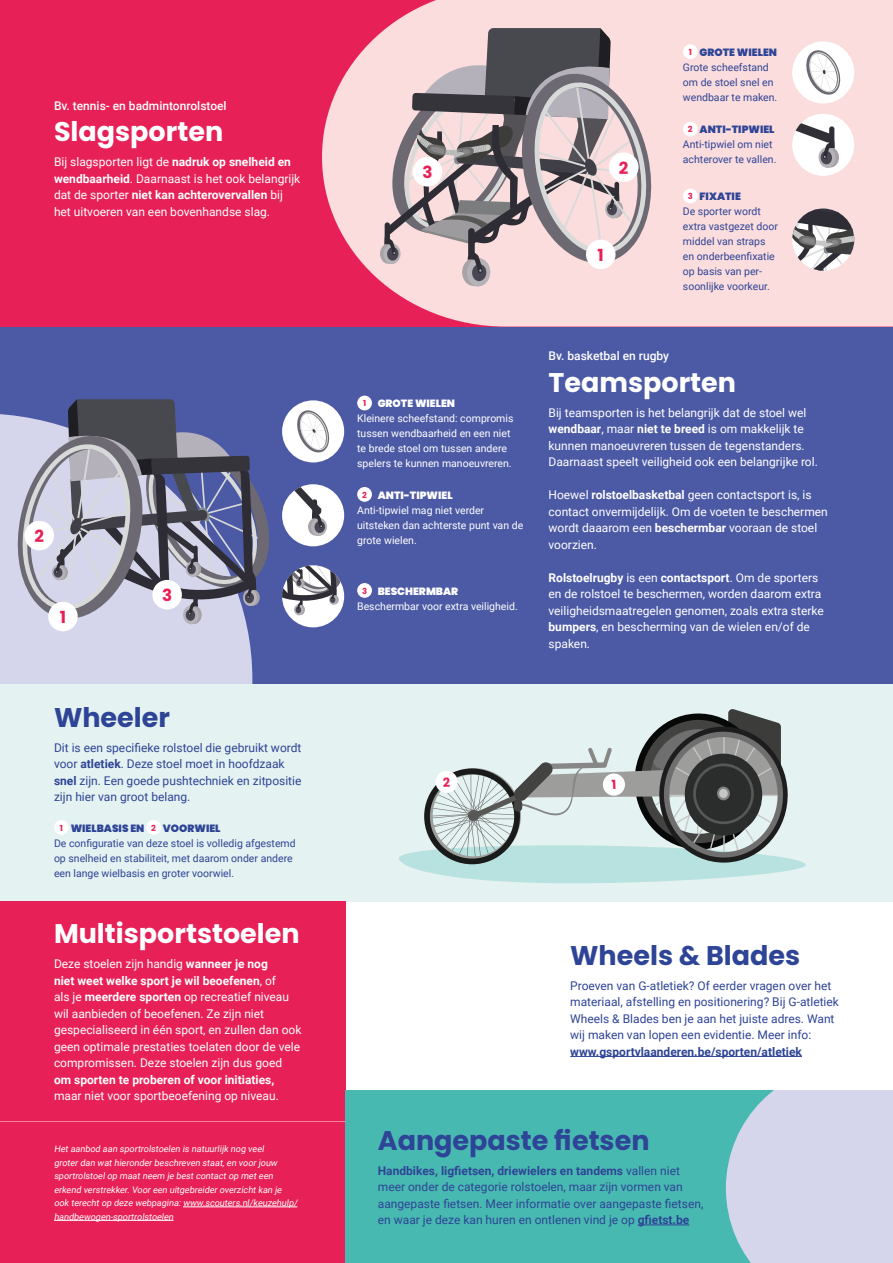
<style>
.page{position:relative;width:893px;height:1263px;background:#fff}
.page>*{position:absolute;margin:0;border:0;box-sizing:border-box;transform-origin:0 0}
.t1{font:700 27px "Poppins";color:#fff}
.t2{font:700 27px "Poppins";color:#2e4496}
.t3{font:700 16.65px "Poppins";color:#e72157}
.t4{font:12px/16.5px "Roboto";color:#fff}
.t5{font:12px/16.5px "Roboto";color:#2e4496}
.t6{font:500 12px "Roboto";color:#fff}
.t7{font:700 12px "Roboto";color:#2e4496}
.t8{font:700 12px "Roboto";color:#fff}
.t9{font:10.5px/15px "Roboto";color:#2e4496}
.t10{font:10.5px/15px "Roboto";color:#fff}
.t11{font:900 10.5px "Poppins";color:#2e4496}
.t12{font:900 10.5px "Poppins";color:#fff}
.t13{font:9px/13.5px "Roboto";color:#fff}
.s1{font-weight:700}
.s2{font-weight:700;font-size:8.4px;color:#e72157}
</style>
<div class="page">
<div style="left:0;top:327px;width:893px;height:357px;background:#4c5aa5"></div>
<div style="left:0;top:414px;width:252px;height:270px;background:#d5d5ec"></div>
<div style="left:0;top:684px;width:893px;height:217px;background:#e4f2f1"></div>
<div style="left:0;top:901px;width:346px;height:362px;background:#e72157"></div>
<div style="left:346px;top:1090px;width:547px;height:173px;background:#48b9b1"></div>
<svg style="left:726px;top:1090px;width:167px;height:173px;background:#cbd3e7"></svg>
<div style="left:0;top:0;width:893px;height:327px;background:#e72157"></div>
<hr style="left:638px;top:1224px;width:51px;height:1px;background:#2e4496">
<svg style="left:322px;top:0;width:571px;height:327px;background:#f8c8ce"></svg>
<div style="left:683px;top:44px;width:15px;height:15px;background:#fff;border-radius:50%"></div>
<div style="left:683px;top:122px;width:15px;height:14px;background:#fff;border-radius:50%"></div>
<div style="left:683px;top:189px;width:15px;height:14px;background:#fff;border-radius:50%"></div>
<div style="left:357px;top:396px;width:15px;height:14px;background:#fff;border-radius:50%"></div>
<div style="left:357px;top:487px;width:15px;height:15px;background:#fff;border-radius:50%"></div>
<div style="left:357px;top:583px;width:15px;height:15px;background:#fff;border-radius:50%"></div>
<div style="left:54px;top:820px;width:15px;height:15px;background:#fff;border-radius:50%"></div>
<div style="left:146px;top:820px;width:15px;height:15px;background:#fff;border-radius:50%"></div>
<div style="left:792px;top:114px;width:62px;height:62px;background:#fff;border-radius:50%"></div>
<svg style="left:792px;top:114px;width:47px;height:54px"></svg>
<div style="left:792px;top:41px;width:62px;height:63px;background:#fff;border-radius:50%"></div>
<svg style="left:806px;top:50px;width:35px;height:45px"></svg>
<svg style="left:792px;top:209px;width:62px;height:62px;background:#9f989a"></svg>
<div style="left:282px;top:565px;width:62px;height:62px;background:#fff;border-radius:50%"></div>
<svg style="left:282px;top:565px;width:62px;height:50px"></svg>
<div style="left:282px;top:400px;width:62px;height:62px;background:#fff;border-radius:50%"></div>
<svg style="left:297px;top:410px;width:33px;height:43px"></svg>
<div style="left:282px;top:484px;width:62px;height:62px;background:#fff;border-radius:50%"></div>
<svg style="left:311px;top:518px;width:16px;height:18px"></svg>
<div style="left:314px;top:521px;width:11px;height:12px;background:#514d5a;border-radius:50%"></div>
<svg style="left:282px;top:484px;width:42px;height:52px"></svg>
<hr style="left:570px;top:1056px;width:232px;height:1px;background:#2e4496">
<hr style="left:0;top:1121px;width:346px;height:1px;background:#fff">
<hr style="left:183px;top:1206px;width:114px;height:1px;background:#fff">
<hr style="left:54px;top:1220px;width:119px;height:1px;background:#fff">
<svg style="left:380px;top:28px;width:275px;height:259px;background:#b7a7aa"></svg>
<div style="left:413px;top:157px;width:29px;height:30px;background:#fff;border-radius:50%"></div>
<div style="left:609px;top:152px;width:29px;height:30px;background:#fff;border-radius:50%"></div>
<div style="left:586px;top:240px;width:29px;height:29px;background:#fff;border-radius:50%"></div>
<svg style="left:14px;top:399px;width:255px;height:225px"></svg>
<div style="left:24px;top:521px;width:30px;height:29px;background:#fff;border-radius:50%"></div>
<div style="left:48px;top:602px;width:30px;height:29px;background:#fff;border-radius:50%"></div>
<div style="left:152px;top:580px;width:30px;height:29px;background:#fff;border-radius:50%"></div>
<svg style="left:399px;top:709px;width:407px;height:175px"></svg>
<p class="t6" style="left:54px;top:97px;width:174px">Bv. tennis- en badmintonrolstoel</p>
<h1 class="t1" style="left:54px;top:116px;width:171px">Slagsporten</h1>
<p class="t4" style="left:54px;top:153px;width:248px">Bij slagsporten ligt de <span class="s1">nadruk op snelheid en wendbaarheid</span>. Daarnaast is het ook belangrijk dat de sporter <span class="s1">niet kan achterovervallen</span> bij het uitvoeren van een bovenhandse slag.</p>
<h2 class="t3" style="left:34px;top:526px;width:11px">2</h2>
<h2 class="t3" style="left:60px;top:607px;width:8px">1</h2>
<h2 class="t3" style="left:162px;top:586px;width:12px">3</h2>
<h1 class="t2" style="left:54px;top:702px;width:118px">Wheeler</h1>
<p class="t5" style="left:54px;top:739px;width:249px">Dit is een specifieke rolstoel die gebruikt wordt voor <span class="s1">atletiek</span>. Deze stoel moet in hoofdzaak <span class="s1">snel</span> zijn. Een goede pushtechniek en zitpositie zijn hier van groot belang.</p>
<p class="t11" style="left:60px;top:822px;width:162px"><span class="s2">1</span> WIELBASIS EN <span class="s2">2</span> VOORWIEL</p>
<p class="t9" style="left:54px;top:835px;width:243px">De configuratie van deze stoel is volledig afgestemd op snelheid en stabiliteit, met daarom onder andere een lange wielbasis en groter voorwiel.</p>
<h1 class="t1" style="left:54px;top:918px;width:247px">Multisportstoelen</h1>
<p class="t4" style="left:54px;top:955px;width:249px">Deze stoelen zijn handig <span class="s1">wanneer je nog<br>niet weet welke sport je wil beoefenen</span>, of<br>als je <span class="s1">meerdere sporten</span> op recreatief niveau wil aanbieden of beoefenen. Ze zijn niet gespecialiseerd in één sport, en zullen dan ook geen optimale prestaties toelaten door de vele compromissen. Deze stoelen zijn dus goed</p>
<p class="t8" style="left:54px;top:1071px;width:222px">om sporten te proberen of voor initiaties,</p>
<p class="t4" style="left:54px;top:1087px;width:226px">maar niet voor sportbeoefening op niveau.</p>
<p class="t13" style="left:54px;top:1142px;width:247px">Het aanbod aan sportrolstoelen is natuurlijk nog veel<br>groter dan wat hieronder beschreven staat, en voor jouw sportrolstoel op maat neem je best contact op met een erkend verstrekker. Voor een uitgebreider overzicht kan je ook terecht op deze webpagina: www.scouters.nl/keuzehulp/ handbewogen-sportrolstoelen</p>
<h2 class="t3" style="left:422px;top:163px;width:12px">3</h2>
<h2 class="t3" style="left:619px;top:158px;width:11px">2</h2>
<h2 class="t3" style="left:598px;top:245px;width:8px">1</h2>
<p class="t11" style="left:689px;top:46px;width:90px"><span class="s2">1</span> GROTE WIELEN</p>
<p class="t9" style="left:683px;top:59px;width:96px">Grote scheefstand om de stoel snel en wendbaar te maken.</p>
<p class="t11" style="left:688px;top:124px;width:88px"><span class="s2">2</span> ANTI-TIPWIEL</p>
<p class="t9" style="left:683px;top:137px;width:95px">Anti-tipwiel om niet achterover te vallen.</p>
<p class="t11" style="left:688px;top:190px;width:55px"><span class="s2">3</span> FIXATIE</p>
<p class="t9" style="left:683px;top:204px;width:97px">De sporter wordt extra vastgezet door middel van straps en onderbeenfixatie op basis van per&shy;soonlijke voorkeur.</p>
<p class="t6" style="left:549px;top:348px;width:122px">Bv. basketbal en rugby</p>
<p class="t12" style="left:363px;top:397px;width:94px"><span class="s2">1</span> GROTE WIELEN</p>
<p class="t10" style="left:357px;top:411px;width:158px">Kleinere scheefstand: compromis tussen wendbaarheid en een niet te brede stoel om tussen andere spelers te kunnen manoeuvreren.</p>
<p class="t12" style="left:362px;top:489px;width:92px"><span class="s2">2</span> ANTI-TIPWIEL</p>
<p class="t10" style="left:357px;top:502px;width:168px">Anti-tipwiel mag niet verder uitsteken dan achterste punt van de grote wielen.</p>
<p class="t12" style="left:362px;top:585px;width:98px"><span class="s2">3</span> BESCHERMBAR</p>
<p class="t10" style="left:357px;top:598px;width:162px">Beschermbar voor extra veiligheid.</p>
<h1 class="t1" style="left:549px;top:367px;width:189px">Teamsporten</h1>
<p class="t4" style="left:549px;top:404px;width:271px">Bij teamsporten is het belangrijk dat de stoel wel <span class="s1">wendbaar</span>, maar <span class="s1">niet te breed</span> is om makkelijk te kunnen manoeuvreren tussen de tegenstanders.<br>Daarnaast speelt veiligheid ook een belangrijke rol.</p>
<p class="t4" style="left:549px;top:486px;width:281px">Hoewel <span class="s1">rolstoelbasketbal</span> geen contactsport is, is contact onvermijdelijk. Om de voeten te beschermen wordt daaarom een <span class="s1">beschermbar</span> vooraan de stoel voorzien.</p>
<p class="t4" style="left:549px;top:569px;width:277px"><span class="s1">Rolstoelrugby</span> is een <span class="s1">contactsport</span>. Om de sporters en de rolstoel te beschermen, worden daarom extra veiligheidsmaatregelen genomen, zoals extra sterke <span class="s1">bumpers</span>, en bescherming van de wielen en/of de spaken.</p>
<h1 class="t2" style="left:570px;top:939px;width:232px">Wheels &amp; Blades</h1>
<p class="t5" style="left:570px;top:976px;width:270px">Proeven van G-atletiek? Of eerder vragen over het materiaal, afstelling en positionering? Bij G-atletiek Wheels &amp; Blades ben je aan het juiste adres. Want wij maken van lopen een evidentie. Meer info:</p>
<p class="t7" style="left:570px;top:1043px;width:233px">www.gsportvlaanderen.be/sporten/atletiek</p>
<h1 class="t2" style="left:378px;top:1124px;width:273px">Aangepaste fietsen</h1>
<p class="t5" style="left:378px;top:1161px;width:327px"><span class="s1">Handbikes, ligfietsen, driewielers en tandems</span> vallen niet meer onder de categorie rolstoelen, maar zijn vormen van aangepaste fietsen. Meer informatie over aangepaste fietsen, en waar je deze kan huren en ontlenen vind je op <span class="s1">gfietst.be</span></p>
</div>
